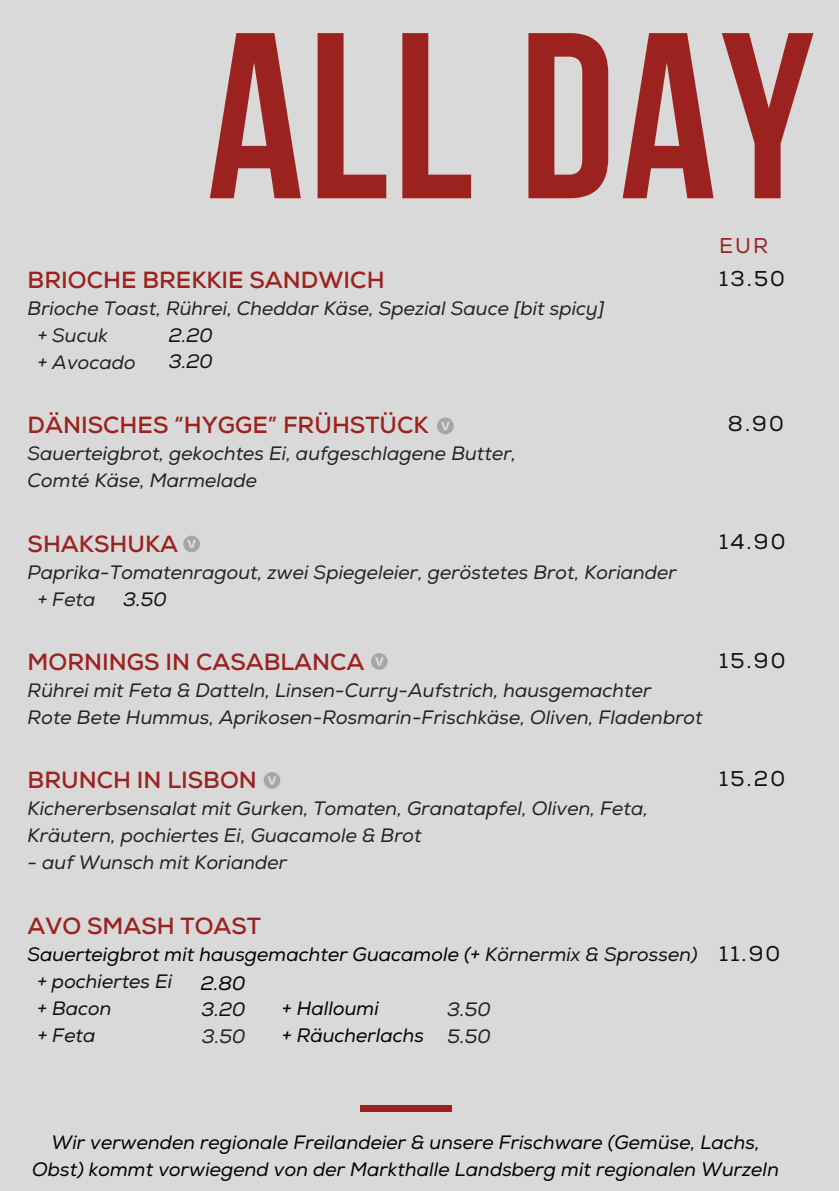
<style>
.page{position:relative;width:839px;height:1191px;background:#fff}
.page>*{position:absolute;margin:0;border:0;box-sizing:border-box;transform-origin:0 0}
.t1{font:700 236px "Bebas Neue";letter-spacing:.02em;color:#9c221f}
.t2{font:700 23.4px "Nexa";color:#9c221f}
.t3{font:21.4px "Nexa";letter-spacing:.1em;color:#111012}
.t4{font:21.4px "Nexa";color:#9c221f}
.t5{font:italic 19.4px/27px "Nexa";color:#222}
.t6{font:italic 19.4px/27px "Nexa";color:#000;text-align:center}
.t7{font:italic 19.4px/27px "Nexa";color:#111012}
.s1{color:#000}
</style>
<div class="page">
<div style="left:0;top:0;width:838px;height:1191px;background:#d9d9d9"></div>
<div style="left:359px;top:1106px;width:92px;height:6px;background:#9c221f"></div>
<svg style="left:263px;top:772px;width:17px;height:17px"></svg>
<svg style="left:371px;top:653px;width:16px;height:17px"></svg>
<svg style="left:183px;top:536px;width:17px;height:16px"></svg>
<svg style="left:437px;top:418px;width:16px;height:16px"></svg>
<h1 class="t1" style="left:207px;top:-12px;width:608px">aLL DAY</h1>
<p class="t2" style="left:28px;top:265px;width:358px">BRIOCHE BREKKIE SANDWICH</p>
<p class="t5" style="left:38px;top:295px;width:568px;text-indent:-10px">Brioche Toast, Rührei, Cheddar Käse, Spezial Sauce [bit spicy] + Sucuk<br>+ Avocado</p>
<p class="t7" style="left:169px;top:323px;width:45px;line-height:26px">2.20<br>3.20</p>
<p class="t2" style="left:28px;top:410px;width:402px">DÄNISCHES “HYGGE” FRÜHSTÜCK</p>
<p class="t5" style="left:28px;top:440px;width:490px">Sauerteigbrot, gekochtes Ei, aufgeschlagene Butter,<br>Comté Käse, Marmelade</p>
<p class="t2" style="left:28px;top:528px;width:152px">SHAKSHUKA</p>
<p class="t5" style="left:38px;top:559px;width:640px;text-indent:-10px">Paprika-Tomatenragout, zwei Spiegeleier, geröstetes Brot, Koriander + Feta</p>
<p class="t7" style="left:123px;top:586px;width:45px">3.50</p>
<p class="t4" style="left:719px;top:233px;width:51px">EUR</p>
<p class="t3" style="left:719px;top:265px;width:67px">13.50</p>
<p class="t3" style="left:727px;top:411px;width:57px">8.90</p>
<p class="t3" style="left:719px;top:529px;width:68px">14.90</p>
<p class="t2" style="left:28px;top:647px;width:338px">MORNINGS IN CASABLANCA</p>
<p class="t5" style="left:28px;top:677px;width:676px">Rührei mit Feta &amp; Datteln, Linsen-Curry-Aufstrich, hausgemachter<br>Rote Bete Hummus, Aprikosen-Rosmarin-Frischkäse, Oliven, Fladenbrot</p>
<p class="t2" style="left:28px;top:765px;width:231px">BRUNCH IN LISBON</p>
<p class="t5" style="left:28px;top:795px;width:622px">Kichererbsensalat mit Gurken, Tomaten, Granatapfel, Oliven, Feta,<br>Kräutern, pochiertes Ei, Guacamole &amp; Brot</p>
<p class="t5" style="left:28px;top:849px;width:261px">- auf Wunsch mit Koriander</p>
<p class="t3" style="left:719px;top:648px;width:68px">15.90</p>
<p class="t3" style="left:719px;top:766px;width:67px">15.20</p>
<p class="t2" style="left:28px;top:911px;width:235px">AVO SMASH TOAST</p>
<p class="t7" style="left:37px;top:941px;width:662px;text-indent:-10px"><span class="s1">Sauerteigbrot mit hausgemachter Guacamole (+</span> Körnermix &amp; Sprossen) + pochiertes Ei<br>+ Bacon<br>+ Feta</p>
<p class="t6" style="left:201px;top:971px;width:46px">2.80</p>
<p class="t6" style="left:282px;top:995px;width:98px">+ Halloumi</p>
<p class="t5" style="left:447px;top:997px;width:45px">3.50</p>
<p class="t6" style="left:282px;top:1022px;width:144px">+ Räucherlachs</p>
<p class="t7" style="left:201px;top:997px;width:45px">3.20</p>
<p class="t5" style="left:202px;top:1023px;width:45px">3.50</p>
<p class="t5" style="left:447px;top:1023px;width:45px">5.50</p>
<p class="t3" style="left:719px;top:941px;width:63px">11.90</p>
<p class="t6" style="left:32px;top:1129px;width:748px">Wir verwenden regionale Freilandeier &amp; unsere Frischware (Gemüse, Lachs,<br>Obst) kommt vorwiegend von der Markthalle Landsberg mit regionalen Wurzeln</p>
</div>
